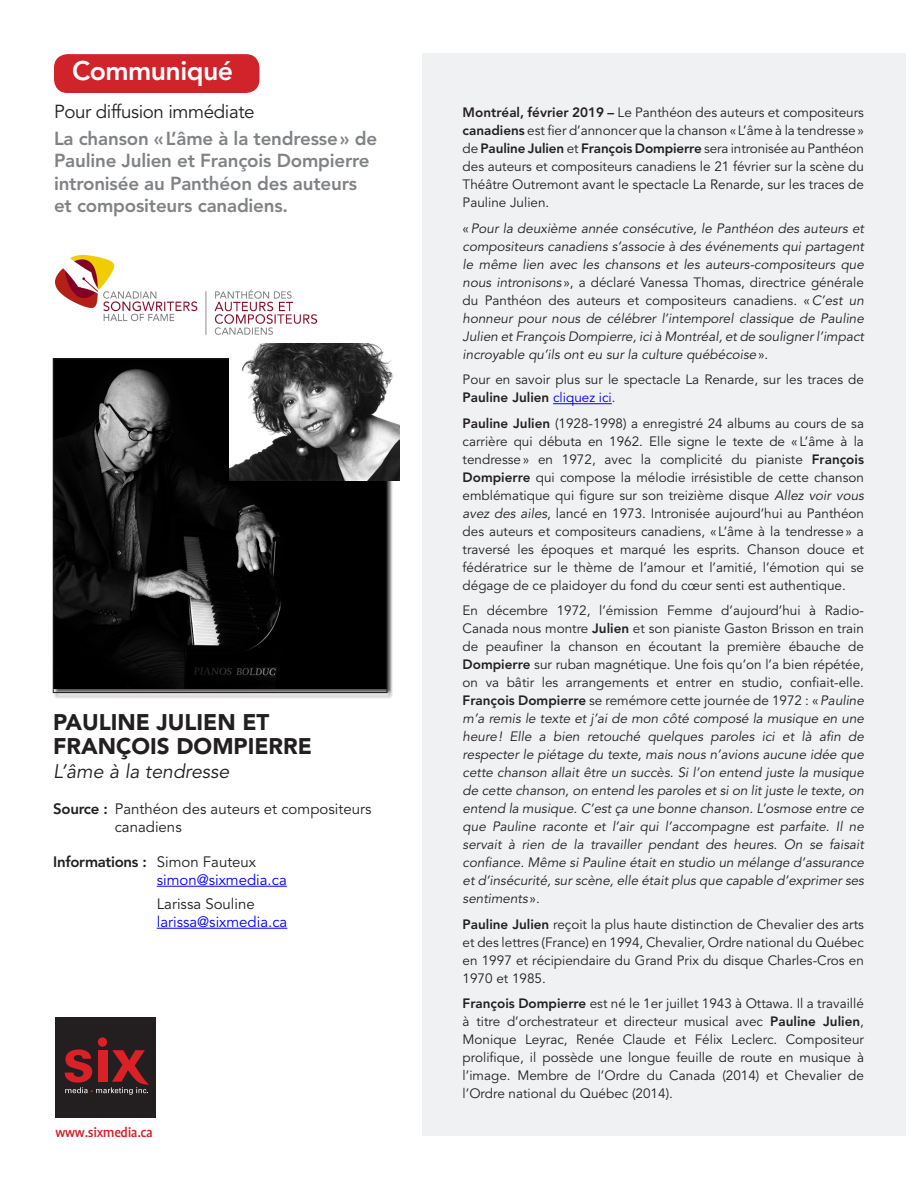
<style>
.page{position:relative;width:918px;height:1188px;background:#fff}
.page>*{position:absolute;margin:0;border:0;box-sizing:border-box;transform-origin:0 0}
.t1{font:800 26.7px "Avenir";letter-spacing:-.02em;color:#fff}
.Le_nouvel_album{font:900 22.5px/24px "Avenir";color:#231f20}
.Le_nouvel_album-2{font:italic 19.5px "Avenir";color:#231f20}
.Le_nouvel_album-3{font:800 18.75px/22.5px "Avenir";letter-spacing:-.01em;color:#808285}
.t2{font:18.75px "Avenir";letter-spacing:-.02em;color:#231f20}
.t3{font:15px/18px "Avenir";color:#231f20}
.t4{font:15px "Avenir";color:#00f}
.t5{font:800 15px "Avenir";letter-spacing:-.02em;color:#231f20}
.t6{font:500 15px "Profile";letter-spacing:-.03em;color:#d1232a}
.Le_nouvel_album-4{font:13.5px/18px "Avenir";color:#231f20;text-align:justify}
.Le_nouvel_album-5{font:italic 13.5px/18px "Avenir";color:#231f20;text-align:justify}
.s1{font-weight:800}
.s2{font-weight:400}
.s3{font-style:normal}
.s4{color:#00f}
.s5{font-style:italic}
.s6{font-weight:800;font-style:normal}
</style>
<div class="page">
<div style="left:422px;top:53px;width:483px;height:1083px;background:#f0f1f2"></div>
<img style="left:56px;top:256px;width:262px;height:79px">
<hr style="left:157px;top:886px;width:130px;height:1px;background:#00f">
<hr style="left:157px;top:928px;width:130px;height:1px;background:#00f">
<div style="left:54px;top:54px;width:206px;height:39px;background:#d1232a;border-radius:14px"></div>
<hr style="left:553px;top:403px;width:59px;height:1px;background:#00f">
<div style="left:56px;top:1017px;width:100px;height:100px;background:#231f20"></div>
<div style="left:98px;top:1037px;width:9px;height:10px;background:#dc2027;border-radius:50%"></div>
<svg style="left:65px;top:1049px;width:84px;height:46px"></svg>
<div style="left:53px;top:358px;width:340px;height:341px;background:#231f20;opacity:.75"></div>
<img style="left:55px;top:360px;width:330px;height:328px">
<img style="left:229px;top:344px;width:171px;height:136px">
<p class="t1" style="left:72px;top:55px;width:163px">Communiqué</p>
<p class="t2" style="left:54px;top:101px;width:202px">Pour diffusion immédiate</p>
<p class="Le_nouvel_album-3" style="left:54px;top:127px;width:325px">La chanson «L’âme à la tendresse» de Pauline Julien et François Dompierre intronisée au Panthéon des auteurs et compositeurs canadiens.</p>
<p class="Le_nouvel_album" style="left:53px;top:710px;width:260px">PAULINE JULIEN ET<br>FRANÇOIS DOMPIERRE</p>
<p class="Le_nouvel_album-2" style="left:53px;top:760px;width:178px">L’âme à la tendresse</p>
<p class="t3" style="left:115px;top:800px;width:258px;text-indent:-62px"><span class="s1">Source :</span> Panthéon des auteurs et compositeurs canadiens</p>
<p class="t5" style="left:53px;top:853px;width:204px">Informations : <span class="s2">Simon Fauteux</span></p>
<p class="t4" style="left:157px;top:871px;width:132px">simon@sixmedia.ca</p>
<p class="t3" style="left:157px;top:895px;width:100px">Larissa Souline</p>
<p class="t4" style="left:157px;top:913px;width:132px">larissa@sixmedia.ca</p>
<p class="t6" style="left:56px;top:1124px;width:99px">www.sixmedia.ca</p>
<p class="Le_nouvel_album-4" style="left:463px;top:104px;width:403px"><span class="s1">Montréal, février 2019 –</span> Le Panthéon des auteurs et compositeurs <span class="s1">canadiens</span> est fier d’annoncer que la chanson «L’âme à la tendresse» de <span class="s1">Pauline Julien</span> et <span class="s1">François Dompierre</span> sera intronisée au Panthéon des auteurs et compositeurs canadiens le 21 février sur la scène du Théâtre Outremont avant le spectacle La Renarde, sur les traces de Pauline Julien.</p>
<p class="Le_nouvel_album-5" style="left:463px;top:220px;width:403px"><span class="s3">«</span>Pour la deuxième année consécutive, le Panthéon des auteurs et compositeurs canadiens s’associe à des événements qui partagent le même lien avec les chansons et les auteurs-compositeurs que nous intronisons <span class="s3">», a déclaré Vanessa Thomas, directrice générale du Panthéon des auteurs et compositeurs canadiens. «</span>C’est un honneur pour nous de célébrer l’intemporel classique de Pauline Julien et François Dompierre, ici à Montréal, et de souligner l’impact incroyable qu’ils ont eu sur la culture québécoise<span class="s3">».</span></p>
<p class="Le_nouvel_album-4" style="left:463px;top:371px;width:403px">Pour en savoir plus sur le spectacle La Renarde, sur les traces de<br><span class="s1">Pauline Julien</span> <span class="s4">cliquez ici</span>.</p>
<p class="Le_nouvel_album-4" style="left:463px;top:415px;width:403px"><span class="s1">Pauline Julien</span> (1928-1998) a enregistré 24 albums au cours de sa carrière qui débuta en 1962. Elle signe le texte de «L’âme à la tendresse» en 1972, avec la complicité du pianiste <span class="s1">François Dompierre</span> qui compose la mélodie irrésistible de cette chanson emblématique qui figure sur son treizième disque <span class="s5">Allez voir vous avez des ailes</span>, lancé en 1973. Intronisée aujourd’hui au Panthéon des auteurs et compositeurs canadiens, «L’âme à la tendresse» a traversé les époques et marqué les esprits. Chanson douce et fédératrice sur le thème de l’amour et l’amitié, l’émotion qui se dégage de ce plaidoyer du fond du cœur senti est authentique.</p>
<p class="Le_nouvel_album-5" style="left:463px;top:602px;width:403px"><span class="s3">En décembre 1972, l’émission Femme d’aujourd’hui à Radio-Canada nous montre</span> <span class="s6">Julien</span> <span class="s3">et son pianiste Gaston Brisson en train de peaufiner la chanson en écoutant la première ébauche de </span><span class="s6">Dompierre</span> <span class="s3">sur ruban magnétique. Une fois qu’on l’a bien répétée, on va bâtir les arrangements et entrer en studio, confiait-elle.<br></span><span class="s6">François Dompierre</span> <span class="s3">se remémore cette journée de 1972 : «</span>Pauline m’a remis le texte et j’ai de mon côté composé la musique en une heure! Elle a bien retouché quelques paroles ici et là afin de respecter le piétage du texte, mais nous n’avions aucune idée que cette chanson allait être un succès. Si l’on entend juste la musique de cette chanson, on entend les paroles et si on lit juste le texte, on entend la musique. C’est ça une bonne chanson. L’osmose entre ce que Pauline raconte et l’air qui l’accompagne est parfaite. Il ne servait à rien de la travailler pendant des heures. On se faisait confiance. Même si Pauline était en studio un mélange d’assurance et d’insécurité, sur scène, elle était plus que capable d’exprimer ses sentiments <span class="s3">».</span></p>
<p class="Le_nouvel_album-4" style="left:463px;top:916px;width:403px"><span class="s1">Pauline Julien</span> reçoit la plus haute distinction de Chevalier des arts et des lettres (France) en 1994, Chevalier, Ordre national du Québec en 1997 et récipiendaire du Grand Prix du disque Charles-Cros en 1970 et 1985.</p>
<p class="Le_nouvel_album-4" style="left:463px;top:995px;width:403px"><span class="s1">François Dompierre</span> est né le 1er juillet 1943 à Ottawa. Il a travaillé à titre d’orchestrateur et directeur musical avec <span class="s1">Pauline Julien</span>, Monique Leyrac, Renée Claude et Félix Leclerc. Compositeur prolifique, il possède une longue feuille de route en musique à l’image. Membre de l’Ordre du Canada (2014) et Chevalier de l’Ordre national du Québec (2014).</p>
</div>
